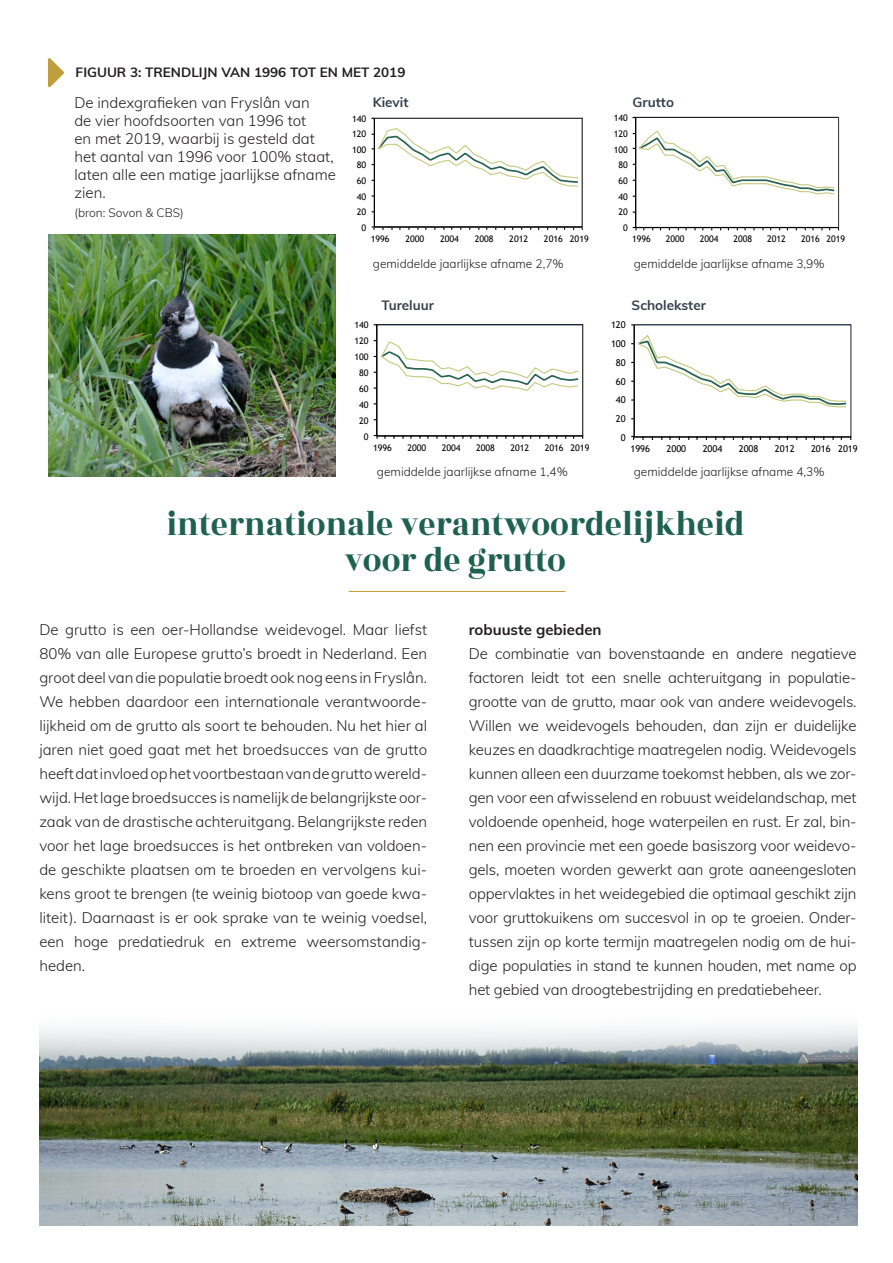
<style>
.page{position:relative;width:893px;height:1263px;background:#fff}
.page>*{position:absolute;margin:0;border:0;box-sizing:border-box;transform-origin:0 0}
.H2_centre_GREEN{font:36px "Rozha One";color:#1f6151;scale:.93 1}
.t1{font:300 15px/24px "Muli";color:#231f20;text-align:justify}
.t2{font:700 15px "Muli";color:#231f20}
.t3{font:700 13.5px "Muli";color:#231f20}
.t4{font:700 13.5px "Muli";color:#34404c}
.t5{font:300 12px "Muli";color:#231f20}
.t6{font:9.45px "Trebuchet MS";color:#000}
.t7{font:9.15px "Trebuchet MS";color:#000}
.t8{font:9px "Trebuchet MS";color:#000}
</style>
<div class="page">
<div style="left:374px;top:118px;width:209px;height:110px;border:1px solid #1d1d1b"></div>
<hr style="left:374px;top:118px;width:1px;height:109px;background:#000">
<hr style="left:374px;top:226px;width:208px;height:2px;background:#000">
<svg style="left:372px;top:127px;width:206px;height:60px"></svg>
<hr style="left:372px;top:118px;width:211px;height:1px;background:#1d1d1b">
<div style="left:635px;top:117px;width:204px;height:111px;border:1px solid #414141"></div>
<hr style="left:635px;top:117px;width:1px;height:111px;background:#000">
<hr style="left:636px;top:227px;width:202px;height:1px;background:#000">
<svg style="left:633px;top:130px;width:202px;height:67px"></svg>
<hr style="left:633px;top:117px;width:205px;height:1px;background:#1d1d1b">
<div style="left:634px;top:324px;width:217px;height:113px;border:1px solid #414141"></div>
<hr style="left:634px;top:325px;width:1px;height:112px;background:#000">
<hr style="left:634px;top:436px;width:217px;height:1px;background:#000">
<svg style="left:631px;top:334px;width:216px;height:74px"></svg>
<div style="left:376px;top:324px;width:207px;height:112px;border:1px solid #1d1d1b"></div>
<hr style="left:376px;top:325px;width:1px;height:111px;background:#000">
<hr style="left:377px;top:435px;width:206px;height:1px;background:#000">
<svg style="left:374px;top:340px;width:205px;height:52px"></svg>
<svg style="left:48px;top:58px;width:16px;height:30px"></svg>
<img style="left:48px;top:235px;width:288px;height:241px">
<img style="left:39px;top:1027px;width:818px;height:199px">
<hr style="left:349px;top:591px;width:217px;height:1px;background:#c09e3b">
<p class="t3" style="left:76px;top:63px;width:331px">FIGUUR 3: TRENDLIJN VAN 1996 TOT EN MET 2019</p>
<p class="t1" style="left:74px;top:89px;width:237px">De indexgrafieken van Fryslân van</p>
<p class="t1" style="left:74px;top:107px;width:233px">de vier hoofdsoorten van 1996 tot</p>
<p class="t1" style="left:74px;top:128px;width:263px;line-height:18px;text-align:left">en met 2019, waarbij is gesteld dat het aantal van 1996 voor 100% staat, laten alle een matige jaarlijkse afname zien.</p>
<p class="t5" style="left:74px;top:204px;width:111px">(bron: Sovon &amp; CBS)</p>
<p class="t4" style="left:373px;top:92px;width:37px">Kievit</p>
<p class="t8" style="left:352px;top:113px;width:16px">140</p>
<p class="t8" style="left:352px;top:129px;width:16px">120</p>
<p class="t8" style="left:352px;top:144px;width:16px">100</p>
<p class="t8" style="left:357px;top:160px;width:11px">80</p>
<p class="t8" style="left:357px;top:175px;width:11px">60</p>
<p class="t8" style="left:357px;top:191px;width:11px">40</p>
<p class="t8" style="left:357px;top:207px;width:11px">20</p>
<p class="t4" style="left:633px;top:92px;width:43px">Grutto</p>
<p class="t7" style="left:614px;top:112px;width:15px">140</p>
<p class="t7" style="left:614px;top:128px;width:15px">120</p>
<p class="t7" style="left:614px;top:144px;width:15px">100</p>
<p class="t7" style="left:618px;top:160px;width:11px">80</p>
<p class="t7" style="left:618px;top:175px;width:11px">60</p>
<p class="t7" style="left:618px;top:191px;width:11px">40</p>
<p class="t7" style="left:618px;top:207px;width:11px">20</p>
<p class="t8" style="left:362px;top:222px;width:6px">0</p>
<p class="t7" style="left:623px;top:223px;width:6px">0</p>
<p class="t8" style="left:371px;top:233px;width:20px">1996</p>
<p class="t8" style="left:405px;top:233px;width:20px">2000</p>
<p class="t8" style="left:440px;top:233px;width:20px">2004</p>
<p class="t8" style="left:475px;top:233px;width:20px">2008</p>
<p class="t8" style="left:509px;top:233px;width:20px">2012</p>
<p class="t8" style="left:544px;top:233px;width:46px">2016 2019</p>
<p class="t7" style="left:632px;top:234px;width:20px">1996</p>
<p class="t7" style="left:666px;top:234px;width:20px">2000</p>
<p class="t7" style="left:700px;top:234px;width:20px">2004</p>
<p class="t7" style="left:733px;top:234px;width:20px">2008</p>
<p class="t7" style="left:767px;top:234px;width:20px">2012</p>
<p class="t7" style="left:801px;top:234px;width:46px">2016 2019</p>
<p class="t5" style="left:373px;top:255px;width:192px">gemiddelde jaarlijkse afname 2,7%</p>
<p class="t5" style="left:634px;top:255px;width:192px">gemiddelde jaarlijkse afname 3,9%</p>
<p class="t4" style="left:381px;top:296px;width:54px">Tureluur</p>
<p class="t4" style="left:632px;top:295px;width:76px">Scholekster</p>
<p class="t8" style="left:354px;top:320px;width:16px">140</p>
<p class="t6" style="left:611px;top:319px;width:16px">120</p>
<p class="t8" style="left:354px;top:336px;width:16px">120</p>
<p class="t6" style="left:611px;top:338px;width:16px">100</p>
<p class="t8" style="left:354px;top:351px;width:16px">100</p>
<p class="t6" style="left:616px;top:357px;width:11px">80</p>
<p class="t8" style="left:359px;top:367px;width:11px">80</p>
<p class="t8" style="left:359px;top:383px;width:11px">60</p>
<p class="t6" style="left:616px;top:376px;width:11px">60</p>
<p class="t8" style="left:359px;top:399px;width:11px">40</p>
<p class="t6" style="left:616px;top:394px;width:11px">40</p>
<p class="t8" style="left:359px;top:415px;width:11px">20</p>
<p class="t6" style="left:616px;top:413px;width:11px">20</p>
<p class="t8" style="left:364px;top:431px;width:6px">0</p>
<p class="t6" style="left:621px;top:432px;width:6px">0</p>
<p class="t8" style="left:373px;top:442px;width:20px">1996</p>
<p class="t8" style="left:407px;top:442px;width:20px">2000</p>
<p class="t8" style="left:442px;top:442px;width:20px">2004</p>
<p class="t8" style="left:476px;top:442px;width:20px">2008</p>
<p class="t8" style="left:510px;top:442px;width:20px">2012</p>
<p class="t8" style="left:545px;top:442px;width:46px">2016 2019</p>
<p class="t6" style="left:630px;top:443px;width:21px">1996</p>
<p class="t6" style="left:666px;top:443px;width:21px">2000</p>
<p class="t6" style="left:703px;top:443px;width:21px">2004</p>
<p class="t6" style="left:739px;top:443px;width:21px">2008</p>
<p class="t6" style="left:775px;top:443px;width:21px">2012</p>
<p class="t6" style="left:811px;top:443px;width:48px">2016 2019</p>
<p class="t5" style="left:377px;top:463px;width:192px">gemiddelde jaarlijkse afname 1,4%</p>
<p class="t5" style="left:634px;top:463px;width:192px">gemiddelde jaarlijkse afname 4,3%</p>
<p class="H2_centre_GREEN" style="left:167px;top:499px;width:623px">internationale verantwoordelijkheid</p>
<p class="H2_centre_GREEN" style="left:345px;top:535px;width:239px">voor de grutto</p>
<p class="t1" style="left:39px;top:617px;width:389px">De grutto is een oer-Hollandse weidevogel. Maar liefst 80% van alle Europese grutto’s broedt in Nederland. Een groot deel van die populatie broedt ook nog eens in Fryslân.<br>We hebben daardoor een internationale verantwoorde&shy;lijkheid om de grutto als soort te behouden. Nu het hier al jaren niet goed gaat met het broedsucces van de grutto heeft dat invloed op het voortbestaan van de grutto wereld&shy;wijd. Het lage broedsucces is namelijk de belangrijkste oor&shy;zaak van de drastische achteruitgang. Belangrijkste reden voor het lage broedsucces is het ontbreken van voldoen&shy;de geschikte plaatsen om te broeden en vervolgens kui&shy;kens groot te brengen (te weinig biotoop van goede kwa&shy;liteit). Daarnaast is er ook sprake van te weinig voedsel, een hoge predatiedruk en extreme weersomstandig&shy;heden.</p>
<p class="t2" style="left:469px;top:618px;width:134px">robuuste gebieden</p>
<p class="t1" style="left:469px;top:641px;width:389px">De combinatie van bovenstaande en andere negatieve factoren leidt tot een snelle achteruitgang in populatie&shy;grootte van de grutto, maar ook van andere weidevogels.<br>Willen we weidevogels behouden, dan zijn er duidelijke keuzes en daadkrachtige maatregelen nodig. Weidevogels kunnen alleen een duurzame toekomst hebben, als we zor&shy;gen voor een afwisselend en robuust weidelandschap, met voldoende openheid, hoge waterpeilen en rust. Er zal, bin&shy;nen een provincie met een goede basiszorg voor weidevo&shy;gels, moeten worden gewerkt aan grote aaneengesloten oppervlaktes in het weidegebied die optimaal geschikt zijn voor gruttokuikens om succesvol in op te groeien. Onder&shy;tussen zijn op korte termijn maatregelen nodig om de hui&shy;dige populaties in stand te kunnen houden, met name op het gebied van droogtebestrijding en predatiebeheer.</p>
</div>
